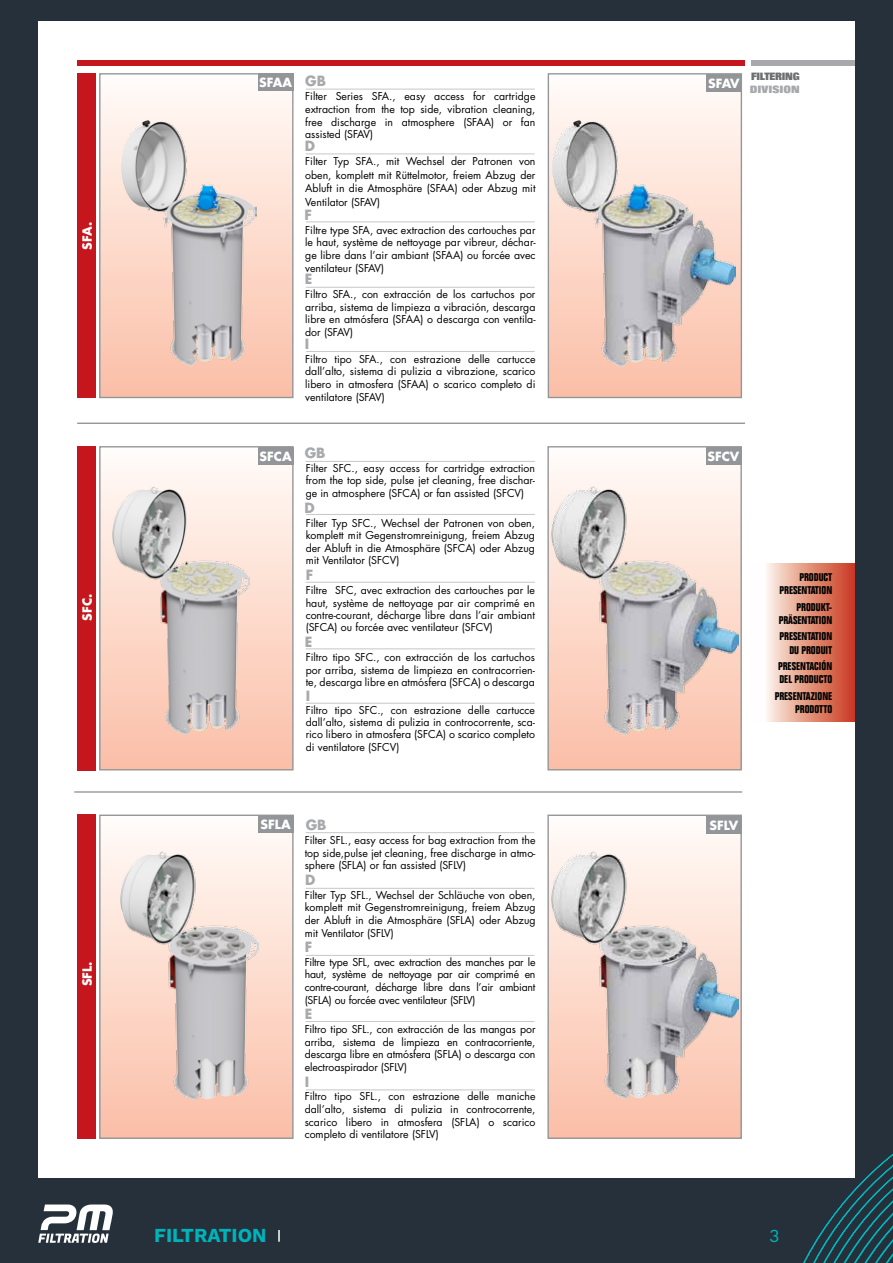
<style>
.page{position:relative;width:893px;height:1263px;background:#25303b}
.page>*{position:absolute;margin:0;border:0;box-sizing:border-box;transform-origin:0 0}
.t1{font:700 19.5px "Work Sans";color:#00b3ba}
.t2{font:18px "Work Sans";color:#00b3ba}
.t3{font:700 13.8px "Futura";color:#a7a9ac}
.t4{font:700 12.3px "Futura";color:#fff}
.t5{font:700 condensed 10.95px/13.2px "Folio";color:#000;text-align:right}
.t6{font:10.65px/12.8px "Futura";color:#000;text-align:justify}
.t7{font:800 10.35px "Folio";letter-spacing:-.02em;color:#6d6e71;scale:.9 1}
.t8{font:800 10.35px "Folio";color:#a7a9ac}
</style>
<div class="page">
<svg style="left:278px;top:1230px;width:2px;height:12px"></svg>
<svg style="left:38px;top:1204px;width:75px;height:39px"></svg>
<div style="left:38px;top:21px;width:817px;height:1157px;background:#fff"></div>
<div style="left:751px;top:60px;width:104px;height:5px;background:#a7a9ac"></div>
<div style="left:77px;top:60px;width:668px;height:5px;background:#c4161c"></div>
<svg style="left:803px;top:1153px;width:90px;height:110px"></svg>
<div style="left:100px;top:447px;width:193px;height:323px;background:linear-gradient(to bottom,#fffbf8,#fbbea6)"></div>
<img style="left:112px;top:487px;width:138px;height:247px">
<div style="left:99px;top:446px;width:195px;height:324px;border:1px solid #939598"></div>
<div style="left:100px;top:815px;width:193px;height:323px;background:linear-gradient(to bottom,#fffbf8,#fbbea6)"></div>
<img style="left:121px;top:852px;width:137px;height:247px">
<div style="left:99px;top:814px;width:195px;height:325px;border:1px solid #939598"></div>
<div style="left:548px;top:447px;width:193px;height:323px;background:linear-gradient(to bottom,#fefbf8,#f6bca6)"></div>
<img style="left:552px;top:487px;width:186px;height:247px">
<div style="left:547px;top:446px;width:195px;height:324px;border:1px solid #939598"></div>
<div style="left:548px;top:815px;width:193px;height:323px;background:linear-gradient(to bottom,#fdfbf8,#f6bda6)"></div>
<img style="left:552px;top:852px;width:186px;height:247px">
<div style="left:547px;top:814px;width:195px;height:325px;border:1px solid #939598"></div>
<div style="left:100px;top:74px;width:193px;height:323px;background:linear-gradient(to bottom,#fffbf8,#fbbea6)"></div>
<img style="left:122px;top:120px;width:135px;height:246px">
<div style="left:99px;top:73px;width:194px;height:325px;border:1px solid #939598"></div>
<div style="left:548px;top:74px;width:193px;height:323px;background:linear-gradient(to bottom,#fffbf8,#fbbea6)"></div>
<img style="left:553px;top:121px;width:182px;height:245px">
<div style="left:548px;top:73px;width:194px;height:325px;border:1px solid #939598"></div>
<svg style="left:767px;top:563px;width:88px;height:158px"></svg>
<div style="left:258px;top:447px;width:36px;height:17px;background:#939598"></div>
<div style="left:258px;top:815px;width:36px;height:18px;background:#939598"></div>
<div style="left:706px;top:447px;width:36px;height:18px;background:#939598"></div>
<div style="left:706px;top:816px;width:36px;height:17px;background:#939598"></div>
<div style="left:77px;top:73px;width:19px;height:325px;background:#c4161c"></div>
<div style="left:77px;top:814px;width:19px;height:325px;background:#c4161c"></div>
<div style="left:77px;top:446px;width:19px;height:324px;background:#c4161c"></div>
<hr style="left:306px;top:461px;width:229px;height:1px;background:#c7c8ca">
<hr style="left:306px;top:514px;width:229px;height:1px;background:#c7c8ca">
<hr style="left:306px;top:582px;width:229px;height:1px;background:#c7c8ca">
<hr style="left:306px;top:648px;width:229px;height:1px;background:#c7c8ca">
<hr style="left:306px;top:703px;width:229px;height:1px;background:#c7c8ca">
<hr style="left:306px;top:832px;width:228px;height:1px;background:#c7c8ca">
<hr style="left:306px;top:888px;width:228px;height:1px;background:#c7c8ca">
<hr style="left:306px;top:955px;width:228px;height:1px;background:#c7c8ca">
<hr style="left:306px;top:1021px;width:228px;height:1px;background:#c7c8ca">
<hr style="left:306px;top:1089px;width:229px;height:1px;background:#c7c8ca">
<div style="left:258px;top:73px;width:36px;height:18px;background:#939598"></div>
<div style="left:706px;top:74px;width:36px;height:17px;background:#939598"></div>
<hr style="left:306px;top:89px;width:229px;height:1px;background:#c7c8ca">
<hr style="left:306px;top:153px;width:229px;height:1px;background:#c7c8ca">
<hr style="left:306px;top:221px;width:229px;height:1px;background:#c7c8ca">
<hr style="left:306px;top:287px;width:229px;height:1px;background:#c7c8ca">
<hr style="left:306px;top:351px;width:229px;height:1px;background:#c7c8ca">
<hr style="left:77px;top:423px;width:668px;height:1px;background:#939598">
<hr style="left:74px;top:791px;width:668px;height:2px;background:#939598">
<div style="left:750px;top:1080px;width:89px;height:79px;background:#fff"></div>
<p class="t4" style="left:79px;top:250px;width:29px;rotate:-90deg">SFA.</p>
<p class="t4" style="left:79px;top:621px;width:28px;rotate:-90deg">SFC.</p>
<p class="t4" style="left:79px;top:986px;width:26px;rotate:-90deg">SFL.</p>
<p class="t3" style="left:305px;top:71px;width:22px">GB</p>
<p class="t4" style="left:259px;top:74px;width:34px">SFAA</p>
<p class="t4" style="left:708px;top:74px;width:33px">SFAV</p>
<p class="t6" style="left:305px;top:90px;width:232px">Filter Series SFA., easy access for cartridge extraction from the top side, vibration cleaning, free discharge in atmosphere (SFAA) or fan assisted (SFAV)</p>
<p class="t6" style="left:305px;top:154px;width:232px;line-height:13.8px">Filter Typ SFA., mit Wechsel der Patronen von oben, komplett mit Rüttelmotor, freiem Abzug der Abluft in die Atmosphäre (SFAA) oder Abzug mit Ventilator (SFAV)</p>
<p class="t6" style="left:305px;top:223px;width:232px">Filtre type SFA, avec extraction des cartouches par le haut, système de nettoyage par vibreur, déchar&shy;ge libre dans l’air ambiant (SFAA) ou forcée avec ventilateur (SFAV)</p>
<p class="t6" style="left:305px;top:288px;width:232px">Filtro SFA., con extracción de los cartuchos por arriba, sistema de limpieza a vibración, descarga libre en atmósfera (SFAA) o descarga con ventila&shy;dor (SFAV)</p>
<p class="t6" style="left:305px;top:352px;width:232px">Filtro tipo SFA., con estrazione delle cartucce dall’alto, sistema di pulizia a vibrazione, scarico libero in atmosfera (SFAA) o scarico completo di ventilatore (SFAV)</p>
<p class="t3" style="left:305px;top:137px;width:12px">D</p>
<p class="t3" style="left:305px;top:205px;width:9px">F</p>
<p class="t3" style="left:305px;top:269px;width:9px">E</p>
<p class="t3" style="left:305px;top:335px;width:6px">I</p>
<p class="t7" style="left:751px;top:71px;width:55px">FILTERING</p>
<p class="t8" style="left:750px;top:83px;width:51px">DIVISION</p>
<p class="t4" style="left:260px;top:447px;width:34px">SFCA</p>
<p class="t3" style="left:305px;top:444px;width:22px">GB</p>
<p class="t6" style="left:306px;top:462px;width:231px;line-height:12.3px">Filter SFC., easy access for cartridge extraction from the top side, pulse jet cleaning, free dischar&shy;ge in atmosphere (SFCA) or fan assisted (SFCV)</p>
<p class="t6" style="left:306px;top:517px;width:231px;line-height:12.3px">Filter Typ SFC., Wechsel der Patronen von oben, komplett mit Gegenstromreinigung, freiem Abzug der Abluft in die Atmosphäre (SFCA) oder Abzug mit Ventilator (SFCV)</p>
<p class="t6" style="left:306px;top:584px;width:231px;line-height:12.3px">Filtre SFC, avec extraction des cartouches par le haut, système de nettoyage par air comprimé en contre-courant, décharge libre dans l’air ambiant (SFCA) ou forcée avec ventilateur (SFCV)</p>
<p class="t6" style="left:306px;top:651px;width:231px;line-height:12.3px">Filtro tipo SFC., con extracción de los cartuchos por arriba, sistema de limpieza en contracorrien&shy;te, descarga libre en atmósfera (SFCA) o descarga</p>
<p class="t6" style="left:306px;top:703px;width:231px;line-height:12.3px">Filtro tipo SFC., con estrazione delle cartucce dall’alto, sistema di pulizia in controcorrente, sca&shy;rico libero in atmosfera (SFCA) o scarico completo di ventilatore (SFCV)</p>
<p class="t3" style="left:305px;top:498px;width:12px">D</p>
<p class="t3" style="left:306px;top:566px;width:9px">F</p>
<p class="t3" style="left:305px;top:632px;width:9px">E</p>
<p class="t3" style="left:306px;top:686px;width:6px">I</p>
<p class="t4" style="left:707px;top:448px;width:33px">SFCV</p>
<p class="t5" style="left:779px;top:571px;width:54px">PRODUCT<br>PRESENTATION</p>
<p class="t5" style="left:779px;top:600px;width:55px">PRODUKT-<br>PRÄSENTATION</p>
<p class="t5" style="left:779px;top:630px;width:54px">PRESENTATION<br>DU PRODUIT</p>
<p class="t5" style="left:778px;top:660px;width:56px;text-align:left">PRESENTACIÓN<br>DEL PRODUCTO</p>
<p class="t5" style="left:775px;top:689px;width:59px">PRESENTAZIONE<br>PRODOTTO</p>
<p class="t4" style="left:261px;top:816px;width:32px">SFLA</p>
<p class="t3" style="left:306px;top:815px;width:22px">GB</p>
<p class="t6" style="left:305px;top:833px;width:232px">Filter SFL., easy access for bag extraction from the top side,pulse jet cleaning, free discharge in atmo&shy;sphere (SFLA) or fan assisted (SFLV)</p>
<p class="t6" style="left:305px;top:888px;width:232px">Filter Typ SFL., Wechsel der Schläuche von oben, komplett mit Gegenstromreinigung, freiem Abzug der Abluft in die Atmosphäre (SFLA) oder Abzug mit Ventilator (SFLV)</p>
<p class="t6" style="left:305px;top:955px;width:232px">Filtre type SFL, avec extraction des manches par le haut, système de nettoyage par air comprimé en contre-courant, décharge libre dans l’air ambiant (SFLA) ou forcée avec ventilateur (SFLV)</p>
<p class="t6" style="left:305px;top:1022px;width:232px">Filtro tipo SFL., con extracción de las mangas por arriba, sistema de limpieza en contracorriente, descarga libre en atmósfera (SFLA) o descarga con electroaspirador (SFLV)</p>
<p class="t6" style="left:305px;top:1090px;width:232px">Filtro tipo SFL., con estrazione delle maniche dall’alto, sistema di pulizia in controcorrente, scarico libero in atmosfera (SFLA) o scarico completo di ventilatore (SFLV)</p>
<p class="t3" style="left:305px;top:870px;width:12px">D</p>
<p class="t3" style="left:305px;top:937px;width:9px">F</p>
<p class="t3" style="left:305px;top:1005px;width:9px">E</p>
<p class="t3" style="left:305px;top:1072px;width:6px">I</p>
<p class="t4" style="left:710px;top:816px;width:30px">SFLV</p>
<h1 class="t1" style="left:154px;top:1224px;width:114px">FILTRATION</h1>
<h2 class="t2" style="left:769px;top:1225px;width:12px">3</h2>
</div>
